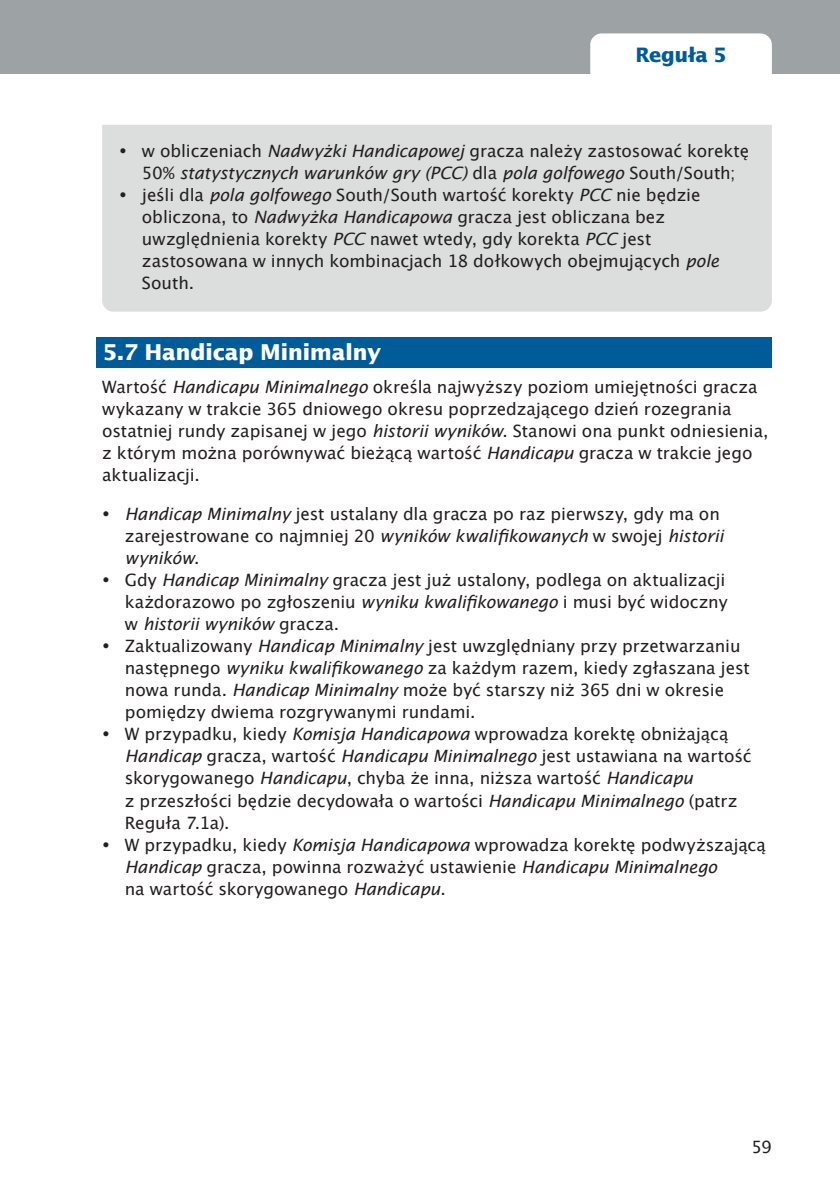
<style>
.page{position:relative;width:840px;height:1191px;background:#fff}
.page>*{position:absolute;margin:0;border:0;box-sizing:border-box;transform-origin:0 0}
.t1{font:700 22px "Lucida San";letter-spacing:-.02em;color:#fff}
.Section_name{font:700 20px "Lucida San";letter-spacing:-.015em;color:#005c98}
.body_text_8_5_11{font:17px/22px "Lucida San Rom";color:#231f20}
.t2{font:17px/22px "Lucida San Rom Ita";letter-spacing:-.015em;color:#231f20;text-align:center}
.s1{font-family:"Lucida San Rom"}
.s2{font-family:"Lucida San Rom Ita"}
</style>
<div class="page">
<div style="left:0;top:0;width:839px;height:74px;background:#9da2a4"></div>
<div style="left:590px;top:33px;width:181px;height:41px;background:#fff"></div>
<div style="left:96px;top:337px;width:675px;height:30px;background:#005c98"></div>
<div style="left:102px;top:125px;width:669px;height:187px;background:#dcdddd"></div>
<p class="Section_name" style="left:635px;top:41px;width:93px">Reguła 5</p>
<p class="t2" style="left:119px;top:141px;width:631px">• <span class="s1">w obliczeniach</span> Nadwyżki Handicapowej <span class="s1">gracza należy zastosować korektę<br>50%</span> statystycznych warunków gry (PCC) <span class="s1">dla</span> pola golfowego <span class="s1">South/South;</span></p>
<p class="body_text_8_5_11" style="left:142px;top:184px;width:578px;text-indent:-23px">• jeśli dla <span class="s2">pola golfowego</span> South/South wartość korekty <span class="s2">PCC</span> nie będzie obliczona, to <span class="s2">Nadwyżka Handicapowa</span> gracza jest obliczana bez uwzględnienia korekty <span class="s2">PCC</span> nawet wtedy, gdy korekta <span class="s2">PCC</span> jest zastosowana w innych kombinacjach 18 dołkowych obejmujących <span class="s2">pole </span>South.</p>
<h2 class="t1" style="left:102px;top:337px;width:280px">5.7 Handicap Minimalny</h2>
<p class="body_text_8_5_11" style="left:102px;top:376px;width:667px">Wartość <span class="s2">Handicapu Minimalnego</span> określa najwyższy poziom umiejętności gracza wykazany w trakcie 365 dniowego okresu poprzedzającego dzień rozegrania ostatniej rundy zapisanej w jego <span class="s2">historii wyników</span>. Stanowi ona punkt odniesienia, z którym można porównywać bieżącą wartość <span class="s2">Handicapu</span> gracza w trakcie jego aktualizacji.</p>
<p class="body_text_8_5_11" style="left:125px;top:503px;width:600px;text-indent:-23px">• <span class="s2">Handicap Minimalny</span> jest ustalany dla gracza po raz pierwszy, gdy ma on zarejestrowane co najmniej 20 <span class="s2">wyników kwalifikowanych</span> w swojej <span class="s2">historii wyników</span>.</p>
<p class="body_text_8_5_11" style="left:125px;top:569px;width:604px;text-indent:-23px">• Gdy <span class="s2">Handicap Minimalny</span> gracza jest już ustalony, podlega on aktualizacji każdorazowo po zgłoszeniu <span class="s2">wyniku kwalifikowanego</span> i musi być widoczny w <span class="s2">historii wyników</span> gracza.</p>
<p class="body_text_8_5_11" style="left:125px;top:635px;width:626px;text-indent:-23px">• Zaktualizowany <span class="s2">Handicap Minimalny</span> jest uwzględniany przy przetwarzaniu następnego <span class="s2">wyniku kwalifikowanego</span> za każdym razem, kiedy zgłaszana jest nowa runda. <span class="s2">Handicap Minimalny</span> może być starszy niż 365 dni w okresie pomiędzy dwiema rozgrywanymi rundami.</p>
<p class="body_text_8_5_11" style="left:125px;top:723px;width:627px;text-indent:-23px">• W przypadku, kiedy <span class="s2">Komisja Handicapowa</span> wprowadza korektę obniżającą <span class="s2">Handicap</span> gracza, wartość <span class="s2">Handicapu Minimalnego</span> jest ustawiana na wartość skorygowanego <span class="s2">Handicapu</span>, chyba że inna, niższa wartość <span class="s2">Handicapu<br></span>z przeszłości będzie decydowała o wartości <span class="s2">Handicapu Minimalnego</span> (patrz Reguła 7.1a).</p>
<p class="body_text_8_5_11" style="left:125px;top:833px;width:642px;text-indent:-23px">• W przypadku, kiedy <span class="s2">Komisja Handicapowa</span> wprowadza korektę podwyższającą<br><span class="s2">Handicap</span> gracza, powinna rozważyć ustawienie <span class="s2">Handicapu Minimalnego<br></span>na wartość skorygowanego <span class="s2">Handicapu</span>.</p>
<p class="body_text_8_5_11" style="left:751px;top:1136px;width:22px">59</p>
</div>
